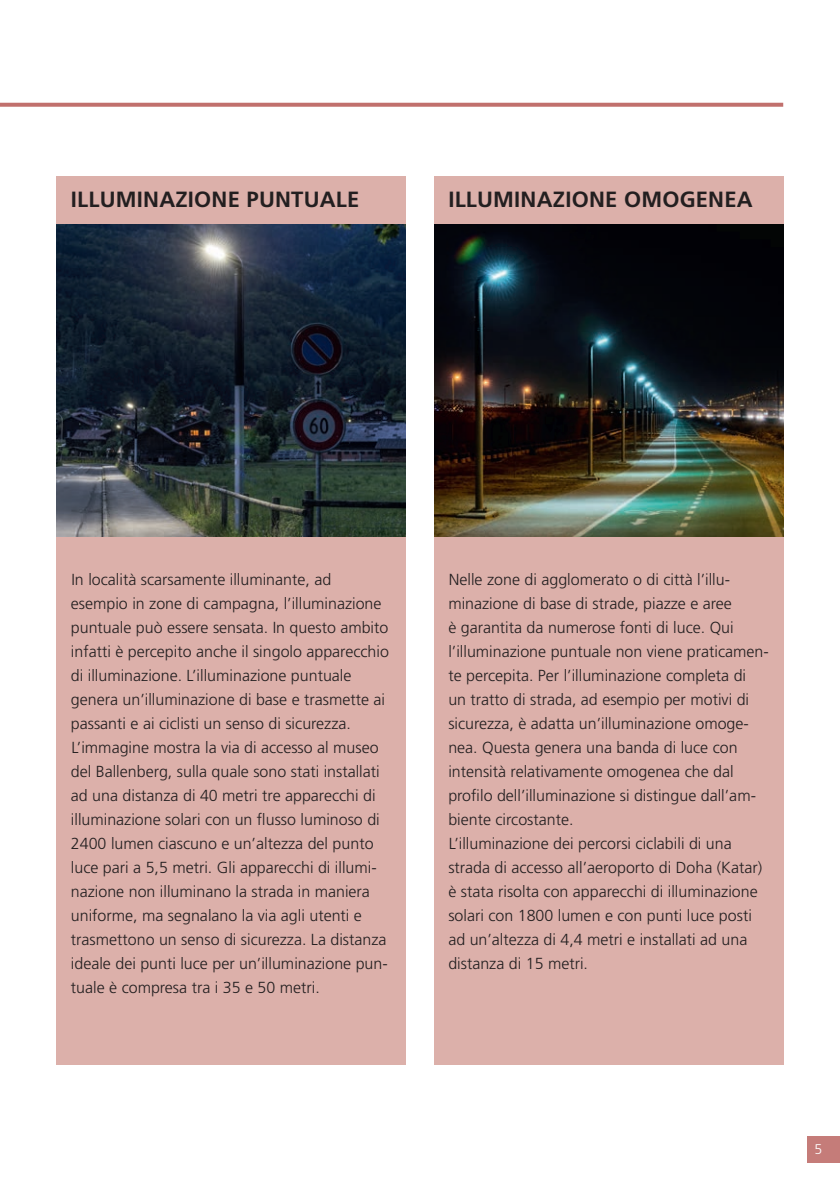
<style>
.page{position:relative;width:840px;height:1191px;background:#fff}
.page>*{position:absolute;margin:0;border:0;box-sizing:border-box;transform-origin:0 0}
.t1{font:700 22px "Frutiger LT Std";letter-spacing:.01em;color:#231f20}
.t2{font:300 16px/24px "Frutiger LT Std";color:#231f20}
.t3{font:300 14px "Frutiger LT Std";color:#fff}
</style>
<div class="page">
<div style="left:807px;top:1136px;width:32px;height:26px;background:#c57c79"></div>
<div style="left:57px;top:177px;width:348px;height:888px;background:#dcb0aa"></div>
<div style="left:434px;top:177px;width:348px;height:888px;background:#dcb0aa"></div>
<svg style="left:0;top:103px;width:782px;height:4px;background:#c57976"></svg>
<img style="left:57px;top:225px;width:348px;height:312px">
<img style="left:434px;top:225px;width:348px;height:312px">
<h1 class="t1" style="left:71px;top:187px;width:290px">ILLUMINAZIONE PUNTUALE</h1>
<h1 class="t1" style="left:448px;top:187px;width:306px">ILLUMINAZIONE OMOGENEA</h1>
<p class="t2" style="left:71px;top:567px;width:319px">In località scarsamente illuminante, ad esempio in zone di campagna, l’illuminazione puntuale può essere sensata. In questo ambito infatti è percepito anche il singolo apparecchio di illuminazione. L’illuminazione puntuale genera un’illuminazione di base e trasmette ai passanti e ai ciclisti un senso di sicurezza.<br>L’immagine mostra la via di accesso al museo del Ballenberg, sulla quale sono stati installati ad una distanza di 40 metri tre apparecchi di illuminazione solari con un flusso luminoso di 2400 lumen ciascuno e un’altezza del punto luce pari a 5,5 metri. Gli apparecchi di illumi&shy;nazione non illuminano la strada in maniera uniforme, ma segnalano la via agli utenti e trasmettono un senso di sicurezza. La distanza ideale dei punti luce per un’illuminazione pun&shy;tuale è compresa tra i 35 e 50 metri.</p>
<p class="t2" style="left:448px;top:567px;width:322px">Nelle zone di agglomerato o di città l’illu&shy;minazione di base di strade, piazze e aree<br>è garantita da numerose fonti di luce. Qui l’illuminazione puntuale non viene praticamen&shy;te percepita. Per l’illuminazione completa di<br>un tratto di strada, ad esempio per motivi di sicurezza, è adatta un’illuminazione omoge&shy;nea. Questa genera una banda di luce con intensità relativamente omogenea che dal profilo dell’illuminazione si distingue dall’am&shy;biente circostante.<br>L’illuminazione dei percorsi ciclabili di una strada di accesso all’aeroporto di Doha (Katar) è stata risolta con apparecchi di illuminazione solari con 1800 lumen e con punti luce posti ad un’altezza di 4,4 metri e installati ad una distanza di 15 metri.</p>
<p class="t3" style="left:814px;top:1141px;width:9px">5</p>
</div>
